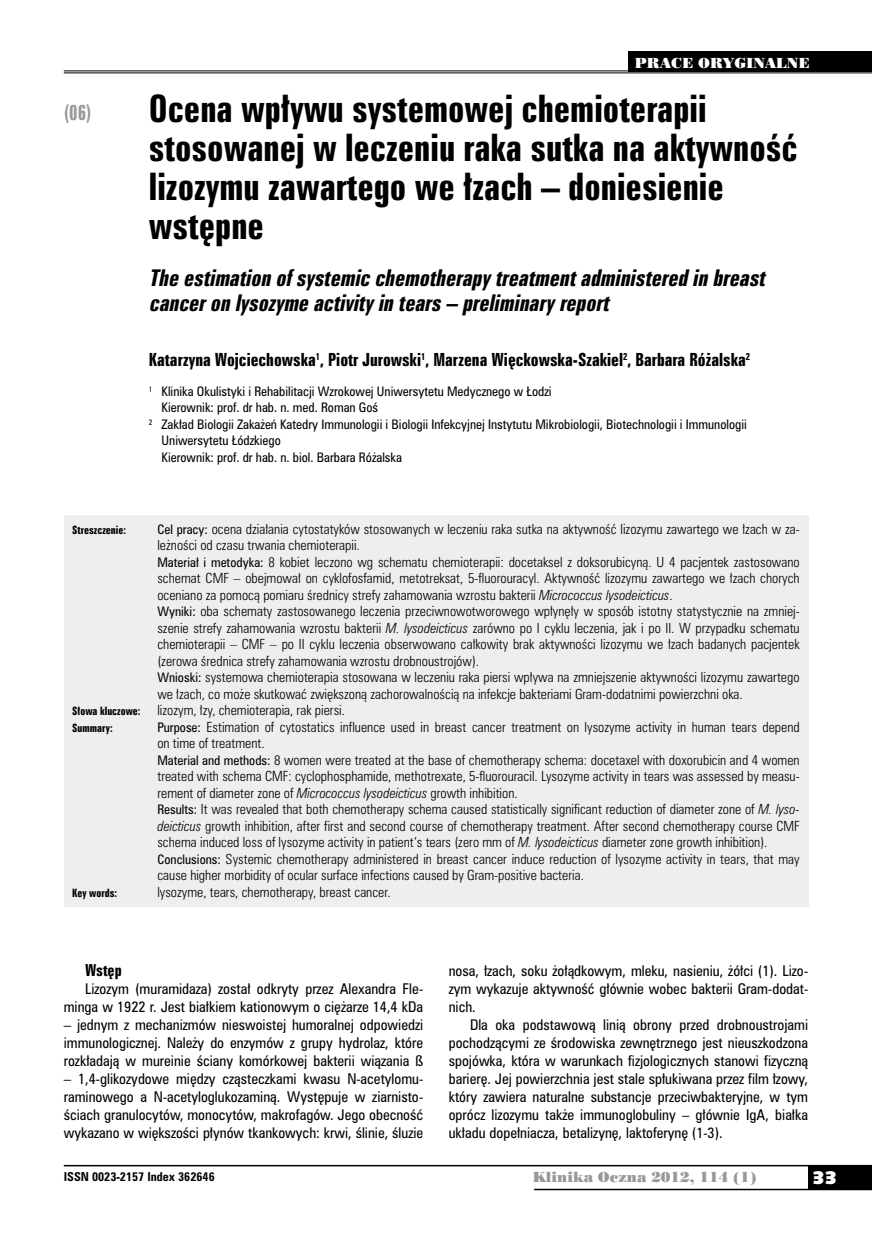
<style>
.page{position:relative;width:872px;height:1234px;background:#fff}
.page>*{position:absolute;margin:0;border:0;box-sizing:border-box;transform-origin:0 0}
.t1{font:34.5px/39px "Zurich Bd X Cn PL";color:#000}
.t2{font:italic 21px/25.5px "Zurich Bd X Cn PL";color:#000}
.t3{font:19.5px "Zurich Bd X Cn PL";color:#98989c;scale:.9 1}
.t4{font:18px "Humanst 531 U Blk PL";color:#fff}
.t5{font:16.5px "Zurich Bd X Cn PL";color:#000}
.t6{font:15px "Zurich Bd X Cn PL";color:#000}
.t7{font:13.5px/18px "Zurich Cn PL";color:#000;text-align:justify}
.t8{font:13.5px "Poster Bodoni PL";color:#98989c}
.t9{font:13.5px "Poster Bodoni PL";color:#fff}
.t10{font:12.75px/16.5px "Zurich Lt Cn PL";color:#000}
.t11{font:12px "Zurich Cn PL";color:#000}
.t12{font:700 11.25px "Zurich Cn PL";color:#000}
.t13{font:10.5px "Zurich Bd X Cn PL";color:#000}
.s1{font-family:"Zurich Cn PL";font-size:12px}
.s2{font-style:italic}
</style>
<div class="page">
<div style="left:808px;top:1165px;width:64px;height:24px;background:#000"></div>
<hr style="left:64px;top:1164px;width:808px;height:2px;background:#000">
<hr style="left:534px;top:1188px;width:338px;height:1px;background:#000">
<div style="left:64px;top:514px;width:744px;height:392px;background:#edeeef"></div>
<hr style="left:64px;top:70px;width:808px;height:1px;background:#000">
<hr style="left:64px;top:72px;width:808px;height:1px;background:#000">
<div style="left:628px;top:51px;width:244px;height:21px;background:#000"></div>
<h3 class="t3" style="left:64px;top:100px;width:32px">(06)</h3>
<p class="t9" style="left:635px;top:54px;width:176px">PRACE ORYGINALNE</p>
<h1 class="t1" style="left:149px;top:89px;width:650px">Ocena wpływu systemowej chemioterapii stosowanej w leczeniu raka sutka na aktywność lizozymu zawartego we łzach – doniesienie wstępne</h1>
<h2 class="t2" style="left:149px;top:265px;width:622px">The estimation ofsystemicchemotherapytreatmentadministeredin breast canceron lysozyme activityin tears– preliminaryreport</h2>
<p class="t5" style="left:149px;top:349px;width:603px">Katarzyna Wojciechowska<sup>1</sup>, Piotr Jurowski<sup>1</sup>, Marzena Więckowska-Szakiel<sup>2</sup>, Barbara Różalska<sup>2</sup></p>
<p class="t11" style="left:149px;top:383px;width:404px"><sup>1</sup> Klinika Okulistyki i Rehabilitacji Wzrokowej Uniwersytetu Medycznego w Łodzi</p>
<p class="t11" style="left:162px;top:399px;width:218px">Kierownik: prof. dr hab. n. med. Roman Goś</p>
<p class="t11" style="left:149px;top:416px;width:599px"><sup>2</sup> Zakład Biologii Zakażeń Katedry Immunologii i Biologii Infekcyjnej Instytutu Mikrobiologii, Biotechnologii i Immunologii</p>
<p class="t11" style="left:162px;top:432px;width:121px">Uniwersytetu Łódzkiego</p>
<p class="t11" style="left:162px;top:449px;width:242px">Kierownik: prof. dr hab. n. biol. Barbara Różalska</p>
<p class="t13" style="left:72px;top:522px;width:55px">Streszczenie:</p>
<p class="t10" style="left:157px;top:520px;width:644px"><span class="s1">Cel pracy:</span> ocena działania cytostatyków stosowanych w leczeniu raka sutka na aktywność lizozymu zawartego we łzach w za&shy;leżności od czasu trwania chemioterapii.<br><span class="s1">Materiał i metodyka:</span> 8 kobiet leczono wg schematu chemioterapii: docetaksel z doksorubicyną. U 4 pacjentek zastosowano schemat CMF – obejmował on cyklofosfamid, metotreksat, 5-fluorouracyl. Aktywność lizozymu zawartego we łzach chorych oceniano za pomocą pomiaru średnicy strefy zahamowania wzrostu bakterii <span class="s2">Micrococcus lysodeicticus</span>.<br><span class="s1">Wyniki:</span> oba schematy zastosowanego leczenia przeciwnowotworowego wpłynęły w sposób istotny statystycznie na zmniej&shy;szenie strefy zahamowania wzrostu bakterii <span class="s2">M. lysodeicticus</span> zarówno po I cyklu leczenia, jak i po II. W przypadku schematu chemioterapii – CMF – po II cyklu leczenia obserwowano całkowity brak aktywności lizozymu we łzach badanych pacjentek (zerowa średnica strefy zahamowania wzrostu drobnoustrojów).<br><span class="s1">Wnioski:</span> systemowa chemioterapia stosowana w leczeniu raka piersi wpływa na zmniejszenie aktywności lizozymu zawartego we łzach, co może skutkować zwiększoną zachorowalnością na infekcje bakteriami Gram-dodatnimi powierzchni oka.</p>
<p class="t13" style="left:72px;top:704px;width:70px">Słowa kluczowe:</p>
<p class="t10" style="left:157px;top:701px;width:189px">lizozym, łzy, chemioterapia, rak piersi.</p>
<p class="t13" style="left:72px;top:720px;width:42px">Summary:</p>
<p class="t10" style="left:157px;top:718px;width:644px"><span class="s1">Purpose:</span> Estimation of cytostatics influence used in breast cancer treatment on lysozyme activity in human tears depend on time of treatment.<br><span class="s1">Material and methods:</span> 8 women were treated at the base of chemotherapy schema: docetaxel with doxorubicin and 4 women treated with schema CMF: cyclophosphamide, methotrexate, 5-fluorouracil. Lysozyme activity in tears was assessed by measu&shy;rement of diameter zone of <span class="s2">Micrococcus lysodeicticus</span> growth inhibition.<br><span class="s1">Results:</span> It was revealed that both chemotherapy schema caused statistically significant reduction of diameter zone of <span class="s2">M. lyso&shy;deicticus</span> growth inhibition, after first and second course of chemotherapy treatment. After second chemotherapy course CMF schema induced loss of lysozyme activity in patient‘s tears (zero mm of <span class="s2">M. lysodeicticus</span> diameter zone growth inhibition).<br><span class="s1">Conclusions:</span> Systemic chemotherapy administered in breast cancer induce reduction of lysozyme activity in tears, that may cause higher morbidity of ocular surface infections caused by Gram-positive bacteria.</p>
<p class="t13" style="left:72px;top:885px;width:46px">Key words:</p>
<p class="t10" style="left:157px;top:883px;width:235px">lysozyme, tears, chemotherapy, breast cancer.</p>
<p class="t6" style="left:85px;top:960px;width:38px">Wstęp</p>
<p class="t7" style="left:64px;top:979px;width:361px;text-align:right">Lizozym (muramidaza) został odkryty przez Alexandra Fle&shy;minga w 1922 r. Jest białkiem kationowym o ciężarze 14,4 kDa</p>
<p class="t7" style="left:64px;top:1015px;width:361px">– jednym z mechanizmów nieswoistej humoralnej odpowiedzi immunologicznej. Należy do enzymów z grupy hydrolaz, które rozkładają w mureinie ściany komórkowej bakterii wiązania ß</p>
<p class="t7" style="left:64px;top:1069px;width:361px">– 1,4-glikozydowe między cząsteczkami kwasu N-acetylomu&shy;raminowego a N-acetyloglukozaminą. Występuje w ziarnisto&shy;ściach granulocytów, monocytów, makrofagów. Jego obecność wykazano w większości płynów tkankowych: krwi, ślinie, śluzie</p>
<p class="t7" style="left:449px;top:961px;width:361px">nosa, łzach, soku żołądkowym, mleku, nasieniu, żółci (1). Lizo&shy;zym wykazuje aktywność głównie wobec bakterii Gram-dodat&shy;nich.</p>
<p class="t7" style="left:449px;top:1015px;width:361px;text-indent:21px">Dla oka podstawową linią obrony przed drobnoustrojami pochodzącymi ze środowiska zewnętrznego jest nieuszkodzona spojówka, która w warunkach fizjologicznych stanowi fizyczną barierę. Jej powierzchnia jest stale spłukiwana przez film łzowy, który zawiera naturalne substancje przeciwbakteryjne, w tym oprócz lizozymu także immunoglobuliny – głównie IgA, białka układu dopełniacza, betalizynę, laktoferynę (1-3).</p>
<p class="t12" style="left:64px;top:1168px;width:152px">ISSN 0023-2157 Index 362646</p>
<p class="t8" style="left:532px;top:1168px;width:225px">Klinika Oczna 2012, 114 (1)</p>
<h3 class="t4" style="left:812px;top:1165px;width:26px">33</h3>
</div>
